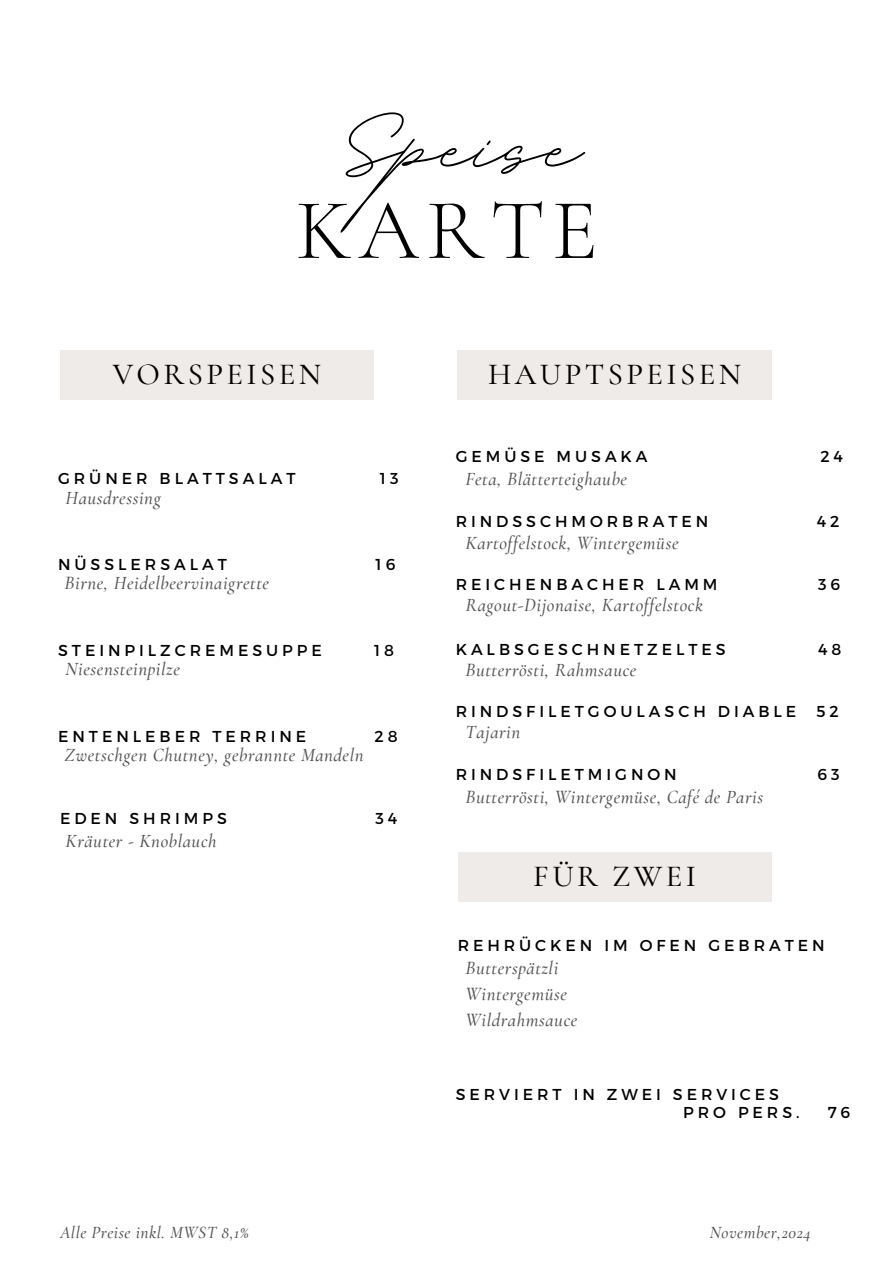
<style>
.page{position:relative;width:894px;height:1264px;background:#fff}
.page>*{position:absolute;margin:0;border:0;box-sizing:border-box;transform-origin:0 0}
.t1{font:162.45px "BD Script";color:#000}
.t2{font:300 86.55px "Cormorant Garamond";letter-spacing:.08em;color:#000}
.t3{font:500 30.6px "Cormorant Garamond";letter-spacing:.11em;color:#000}
.t4{font:italic 500 18.75px/25.8px "Cormorant Garamond";letter-spacing:.03em;color:#545454}
.t5{font:italic 500 17.25px "Cormorant Garamond";letter-spacing:.03em;color:#545454}
.t6{font:15.75px "Montserrat";letter-spacing:.25em;color:#000}
</style>
<div class="page">
<div style="left:60px;top:351px;width:314px;height:49px;background:#efebe8"></div>
<div style="left:457px;top:350px;width:314px;height:50px;background:#efebe8"></div>
<div style="left:457px;top:852px;width:314px;height:49px;background:#efebe8"></div>
<h2 class="t1" style="left:340px;top:38px;width:241px">Speise</h2>
<h1 class="t2" style="left:295px;top:178px;width:304px">KARTE</h1>
<h3 class="t3" style="left:113px;top:356px;width:210px">VORSPEISEN</h3>
<h3 class="t6" style="left:58px;top:468px;width:239px">GRÜNER BLATTSALAT</h3>
<h3 class="t6" style="left:380px;top:468px;width:20px">1 3</h3>
<h4 class="t4" style="left:65px;top:484px;width:97px">Hausdressing</h4>
<p class="t6" style="left:58px;top:554px;width:170px">NÜSSLERSALAT</p>
<p class="t6" style="left:375px;top:554px;width:21px">1 6</p>
<h4 class="t4" style="left:64px;top:570px;width:206px">Birne, Heidelbeervinaigrette</h4>
<p class="t6" style="left:58px;top:640px;width:265px">STEINPILZCREMESUPPE</p>
<p class="t6" style="left:374px;top:640px;width:21px">1 8</p>
<h4 class="t4" style="left:65px;top:656px;width:116px">Niesensteinpilze</h4>
<p class="t6" style="left:58px;top:725px;width:249px">ENTENLEBER TERRINE</p>
<p class="t6" style="left:374px;top:725px;width:25px">28</p>
<h4 class="t4" style="left:64px;top:741px;width:300px">Zwetschgen Chutney, gebrannte Mandeln</h4>
<p class="t6" style="left:60px;top:808px;width:168px">EDEN SHRIMPS</p>
<p class="t6" style="left:375px;top:808px;width:23px">34</p>
<h4 class="t4" style="left:65px;top:827px;width:152px">Kräuter - Knoblauch</h4>
<p class="t3" style="left:488px;top:356px;width:254px">HAUPTSPEISEN</p>
<h4 class="t6" style="left:455px;top:445px;width:193px">GEMÜSE MUSAKA</h4>
<h4 class="t6" style="left:820px;top:445px;width:24px">24</h4>
<p class="t4" style="left:465px;top:466px;width:163px">Feta, Blätterteighaube</p>
<h4 class="t6" style="left:455px;top:511px;width:254px">RINDSSCHMORBRATEN</h4>
<h4 class="t6" style="left:816px;top:511px;width:24px">42</h4>
<p class="t4" style="left:465px;top:529px;width:214px">Kartoffelstock, Wintergemüse</p>
<p class="t6" style="left:455px;top:574px;width:263px">REICHENBACHER LAMM</p>
<p class="t6" style="left:817px;top:574px;width:24px">3 6</p>
<h4 class="t4" style="left:465px;top:592px;width:239px">Ragout-Dijonaise, Kartoffelstock</h4>
<p class="t6" style="left:455px;top:639px;width:271px">KALBSGESCHNETZELTES</p>
<p class="t6" style="left:817px;top:639px;width:25px">48</p>
<h4 class="t4" style="left:465px;top:657px;width:172px">Butterrösti, Rahmsauce</h4>
<p class="t6" style="left:455px;top:701px;width:342px">RINDSFILETGOULASCH DIABLE</p>
<p class="t6" style="left:816px;top:701px;width:24px">52</p>
<h4 class="t4" style="left:465px;top:719px;width:56px">Tajarin</h4>
<p class="t6" style="left:455px;top:764px;width:222px">RINDSFILETMIGNON</p>
<p class="t6" style="left:817px;top:764px;width:24px">63</p>
<h4 class="t4" style="left:465px;top:784px;width:299px">Butterrösti, Wintergemüse, Café de Paris</h4>
<p class="t3" style="left:533px;top:857px;width:164px">FÜR ZWEI</p>
<h4 class="t6" style="left:457px;top:934px;width:368px">REHRÜCKEN IM OFEN GEBRATEN</h4>
<p class="t4" style="left:465px;top:955px;width:113px">Butterspätzli<br>Wintergemüse<br>Wildrahmsauce</p>
<h4 class="t6" style="left:455px;top:1083px;width:325px">SERVIERT IN ZWEI SERVICES</h4>
<h3 class="t6" style="left:683px;top:1101px;width:118px">PRO PERS.</h3>
<h3 class="t6" style="left:827px;top:1101px;width:24px">76</h3>
<p class="t5" style="left:60px;top:1221px;width:190px">Alle Preise inkl. MWST 8,1%</p>
<h4 class="t5" style="left:709px;top:1221px;width:103px">November,2024</h4>
</div>
